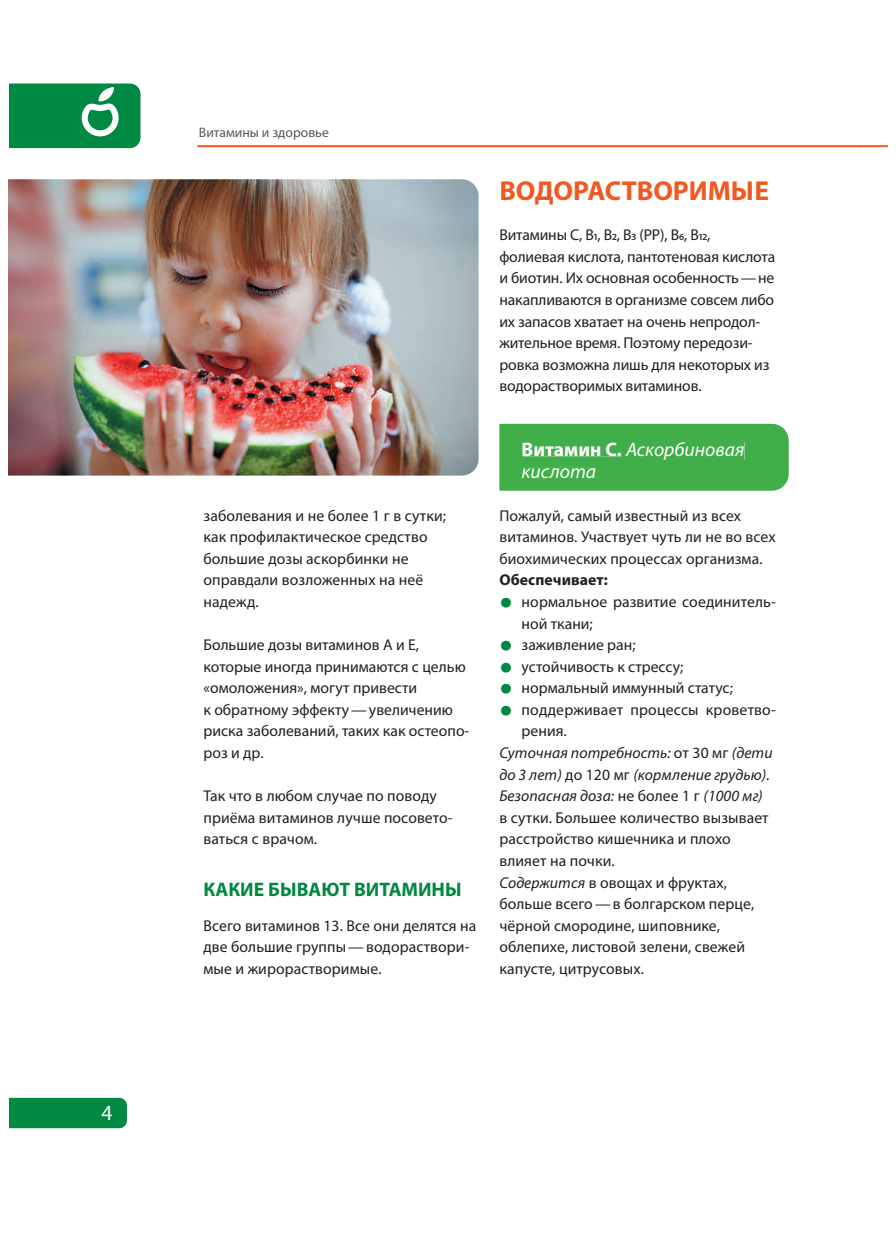
<style>
.page{position:relative;width:896px;height:1248px;background:#fff}
.page>*{position:absolute;margin:0;border:0;box-sizing:border-box;transform-origin:0 0}
.t1{font:700 27.4px "Myriad Pro";color:#f15921}
.t2{font:21.6px "Myriad Pro";color:#fff}
.t3{font:italic 19.6px/21.6px "Myriad Pro";color:#fff}
.t4{font:700 19.6px "Myriad Pro";color:#008942}
.t5{font:15.6px/21.6px "Myriad Pro";letter-spacing:.005em;color:#231f20}
.t6{font:italic 15.6px "Myriad Pro";letter-spacing:.005em;color:#231f20}
.t7{font:700 15.6px "Myriad Pro";letter-spacing:.005em;color:#231f20}
.t8{font:13.8px "Myriad Pro";color:#57585a}
.s1{font-weight:700;font-style:normal}
.s2{font-size:47px;color:#008942}
.s3{font-style:normal}
.s4{font-style:italic}
</style>
<div class="page">
<hr style="left:197px;top:145px;width:662px;height:2px;background:#f15921">
<div style="left:9px;top:1097px;width:118px;height:31px;background:#008942"></div>
<svg style="left:9px;top:83px;width:131px;height:65px"></svg>
<hr style="left:859px;top:145px;width:28px;height:2px;background:#f15921">
<div style="left:499px;top:424px;width:289px;height:66px;background:#40ae49"></div>
<div style="left:523px;top:442px;width:99px;height:14px;background:#40ae49"></div>
<div style="left:625px;top:442px;width:119px;height:18px;background:#40ae49"></div>
<div style="left:522px;top:468px;width:73px;height:10px;background:#40ae49"></div>
<img style="left:8px;top:179px;width:470px;height:296px">
<h2 class="t2" style="left:102px;top:1103px;width:13px">4</h2>
<p class="t8" style="left:199px;top:126px;width:132px">Витамины и здоровье</p>
<p class="t5" style="left:203px;top:505px;width:244px">заболевания и не более 1 г в сутки; как профилактическое средство большие дозы аскорбинки не оправдали возложенных на неё надежд.</p>
<p class="t5" style="left:203px;top:635px;width:267px">Большие дозы витаминов А и Е, которые иногда принимаются с целью «омоложения», могут привести<br>к обратному эффекту — увеличению риска заболеваний, таких как остеопо&shy;роз и др.</p>
<p class="t5" style="left:203px;top:786px;width:251px">Так что в любом случае по поводу приёма витаминов лучше посовето&shy;ваться с врачом.</p>
<p class="t4" style="left:203px;top:881px;width:260px">КАКИЕ БЫВАЮТ ВИТАМИНЫ</p>
<p class="t5" style="left:203px;top:915px;width:274px">Всего витаминов 13. Все они делятся на две большие группы — водораствори&shy;мые и жирорастворимые.</p>
<h1 class="t1" style="left:499px;top:180px;width:271px">ВОДОРАСТВОРИМЫЕ</h1>
<p class="t5" style="left:499px;top:225px;width:277px">Витамины C, B1, B2, B3 (PP), B6, B12,<br>фоли е вая кислота, пантотеновая кислота и биотин. Их основная особенность — не накапливаются в организме совсем либо их запасов хватает на очень непродол&shy;жительное время. Поэтому передози&shy;ровка возможна лишь для некоторых из водорастворимых витаминов.</p>
<p class="t3" style="left:521px;top:440px;width:224px"><span class="s1">Витамин С.</span> Аскорбиновая кислота</p>
<p class="t5" style="left:499px;top:505px;width:278px">Пожалуй, самый известный из всех<br>ви таминов. Участвует чуть ли не во всех биохи ми ческих процессах организма.</p>
<p class="t7" style="left:499px;top:574px;width:110px">Обеспечивает:</p>
<p class="t5" style="left:521px;top:592px;width:256px;text-indent:-22px"><span class="s2">•</span> нормальное развитие соединитель&shy;ной ткани;</p>
<p class="t5" style="left:499px;top:635px;width:138px"><span class="s2">•</span> заживление ран;</p>
<p class="t5" style="left:499px;top:656px;width:185px"><span class="s2">•</span> устойчивость к стрессу;</p>
<p class="t5" style="left:499px;top:678px;width:235px"><span class="s2">•</span> нормальный иммунный статус;</p>
<p class="t5" style="left:499px;top:699px;width:278px"><span class="s2">•</span> поддерживает процессы кроветво-</p>
<p class="t5" style="left:521px;top:721px;width:47px">рения.</p>
<p class="t6" style="left:499px;top:746px;width:275px">Суточная потребность: <span class="s3">от 30 мг</span> (дети</p>
<p class="t6" style="left:499px;top:768px;width:272px">до 3 лет) <span class="s3">до 120 мг</span> (кормление грудью)<span class="s3">.</span></p>
<p class="t6" style="left:499px;top:789px;width:265px">Безопасная доза: <span class="s3">не более 1 г</span> (1000 мг)</p>
<p class="t5" style="left:499px;top:807px;width:271px">в сутки. Большее количество вызывает</p>
<p class="t5" style="left:499px;top:829px;width:233px">расстройство кишечника и плохо</p>
<p class="t5" style="left:499px;top:850px;width:117px">влияет на почки.</p>
<p class="t5" style="left:499px;top:872px;width:229px"><span class="s4">Содержится</span> в овощах и фруктах,</p>
<p class="t5" style="left:499px;top:893px;width:256px">больше всего — в болгарском перце,</p>
<p class="t5" style="left:499px;top:915px;width:222px">чёрной смородине, шиповнике,</p>
<p class="t5" style="left:499px;top:937px;width:247px">облепихе, листовой зелени, свежей</p>
<p class="t5" style="left:499px;top:958px;width:146px">капусте, цитрусовых.</p>
</div>
